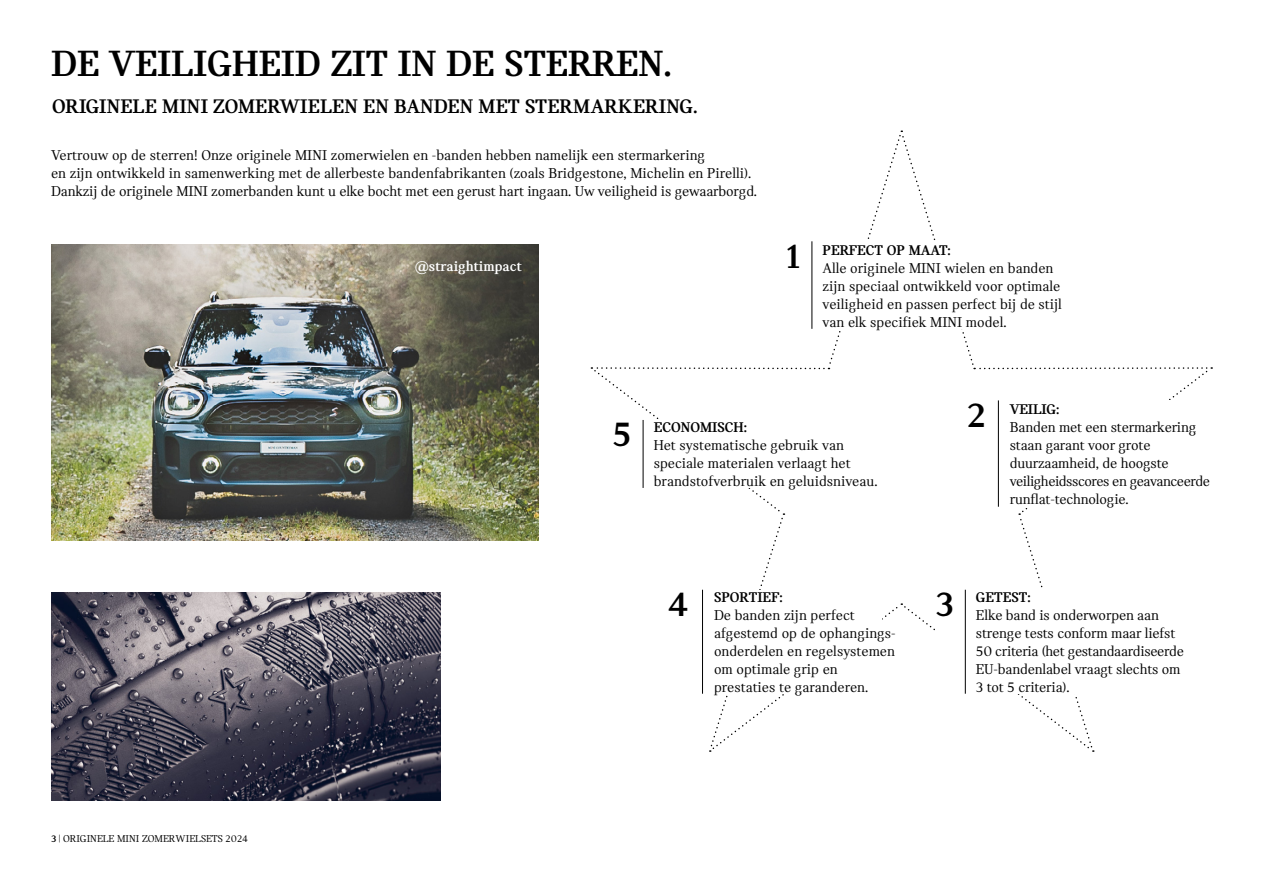
<style>
.page{position:relative;width:1263px;height:893px;background:#fff}
.page>*{position:absolute;margin:0;border:0;box-sizing:border-box;transform-origin:0 0}
.t1{font:700 39px "MINI Serif";color:#000}
.t2{font:700 37.5px "MINI Serif";color:#000}
.t3{font:700 21px "MINI Serif";letter-spacing:.01em;color:#000}
.Copy_light_7_5{font:15px/18px "MINI Serif";color:#000}
.Copy_light_7_5-2{font:700 15px "MINI Serif";color:#000}
.t4{font:700 15px "MINI Serif";color:#fff}
.t5{font:10.5px "MINI Serif";color:#000}
.s1{font-weight:700}
</style>
<div class="page">
<img style="left:51px;top:244px;width:488px;height:296px">
<img style="left:51px;top:592px;width:390px;height:208px">
<hr style="left:811px;top:241px;width:1px;height:88px;background:#000">
<hr style="left:998px;top:400px;width:1px;height:107px;background:#000">
<hr style="left:965px;top:590px;width:1px;height:104px;background:#000">
<hr style="left:702px;top:590px;width:1px;height:104px;background:#000">
<hr style="left:643px;top:420px;width:1px;height:68px;background:#000">
<p class="t1" style="left:51px;top:41px;width:623px">DE VEILIGHEID ZIT IN DE STERREN.</p>
<p class="t3" style="left:52px;top:94px;width:647px">ORIGINELE MINI ZOMERWIELEN EN BANDEN MET STERMARKERING.</p>
<p class="Copy_light_7_5" style="left:51px;top:146px;width:656px">Vertrouw op de sterren! Onze originele MINI zomerwielen en -banden hebben namelijk een stermarkering</p>
<p class="Copy_light_7_5" style="left:51px;top:164px;width:702px">en zijn ontwikkeld in samenwerking met de allerbeste bandenfabrikanten (zoals Bridgestone, Michelin en Pirelli).</p>
<p class="Copy_light_7_5" style="left:51px;top:182px;width:708px">Dankzij de originele MINI zomerbanden kunt u elke bocht met een gerust hart ingaan. Uw veiligheid is gewaarborgd.</p>
<p class="t4" style="left:415px;top:258px;width:109px">@straightimpact</p>
<p class="t2" style="left:785px;top:234px;width:18px">1</p>
<p class="Copy_light_7_5-2" style="left:822px;top:241px;width:130px">PERFECT OP MAAT:</p>
<p class="Copy_light_7_5" style="left:822px;top:259px;width:241px">Alle originele MINI wielen en banden zijn speciaal ontwikkeld voor optimale veiligheid en passen perfect bij de stijl van elk specifiek MINI model.</p>
<p class="t5" style="left:51px;top:833px;width:199px"><span class="s1">3</span> | ORIGINELE MINI ZOMERWIELSETS 2024</p>
<p class="t2" style="left:613px;top:413px;width:21px">5</p>
<p class="Copy_light_7_5-2" style="left:654px;top:418px;width:95px">ECONOMISCH:</p>
<p class="Copy_light_7_5" style="left:654px;top:436px;width:225px">Het systematische gebruik van speciale materialen verlaagt het brandstofverbruik en geluidsniveau.</p>
<p class="t2" style="left:668px;top:582px;width:22px">4</p>
<p class="Copy_light_7_5-2" style="left:714px;top:588px;width:70px">SPORTIEF:</p>
<p class="Copy_light_7_5" style="left:714px;top:606px;width:183px">De banden zijn perfect afgestemd op de ophangings-</p>
<p class="Copy_light_7_5" style="left:714px;top:642px;width:183px">onderdelen en regelsystemen om optimale grip en prestaties te garanderen.</p>
<p class="t2" style="left:967px;top:393px;width:20px">2</p>
<p class="Copy_light_7_5-2" style="left:1010px;top:400px;width:51px">VEILIG:</p>
<p class="Copy_light_7_5" style="left:1010px;top:418px;width:202px">Banden met een stermarkering staan garant voor grote duurzaamheid, de hoogste veiligheidsscores en geavanceerde runflat-technologie.</p>
<p class="t2" style="left:935px;top:582px;width:20px">3</p>
<p class="Copy_light_7_5-2" style="left:976px;top:588px;width:56px">GETEST:</p>
<p class="Copy_light_7_5" style="left:976px;top:606px;width:209px">Elke band is onderworpen aan strenge tests conform maar liefst<br>50 criteria (het gestandaardiseerde<br>EU-bandenlabel vraagt slechts om<br>3 tot 5 criteria).</p>
</div>
